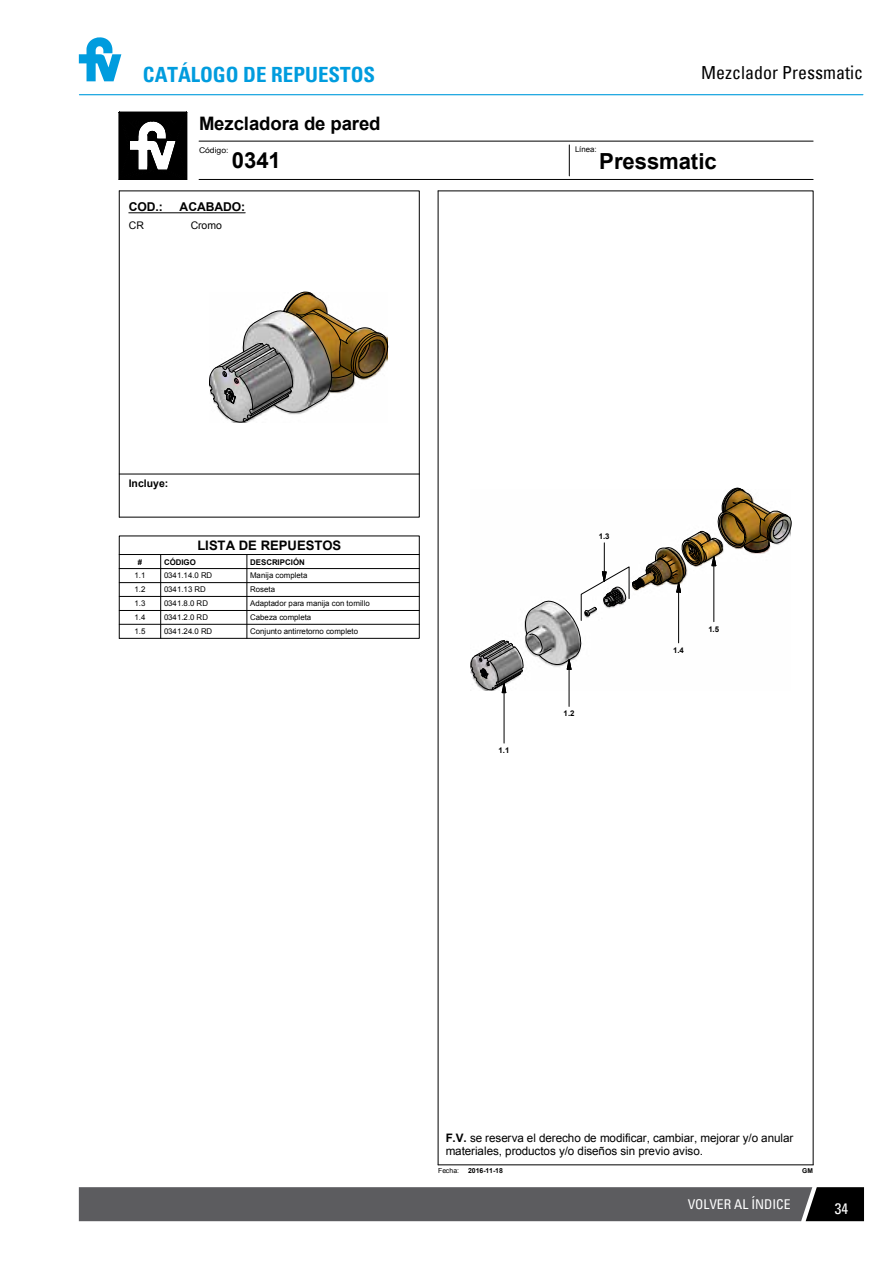
<style>
.page{position:relative;width:893px;height:1263px;background:#fff}
.page>*{position:absolute;margin:0;border:0;box-sizing:border-box;transform-origin:0 0}
.t1{font:700 22.2px "Arial";letter-spacing:-.005em;color:#000}
.t2{font:700 condensed 21px "Univers";color:#009cde}
.t3{font:700 18.6px "Arial";letter-spacing:-.005em;color:#000}
.t4{font:condensed 18px "Univers";color:#000}
.t5{font:condensed 15px "Univers";color:#fff}
.t6{font:condensed 13.5px "Univers";color:#fff}
.t7{font:700 13.05px "Arial";letter-spacing:.005em;color:#000}
.t8{font:700 12.15px "Arial";letter-spacing:.005em;color:#000}
.t9{font:11.7px/13px "Arial";letter-spacing:-.005em;color:#000}
.t10{font:700 10.5px "Arial";color:#000}
.t11{font:10.5px "Arial";letter-spacing:.005em;color:#000}
.t12{font:7.8px "Arial";letter-spacing:-.005em;color:#000}
.t13{font:700 7.8px "Arial";color:#000}
.t14{font:7.8px "Arial";letter-spacing:-.005em;color:#000;scale:1.1 1}
.t15{font:700 6.9px "Arial";letter-spacing:-.005em;color:#000}
.t16{font:6.9px "Arial";letter-spacing:.005em;color:#000}
.t17{font:700 6.6px "Arial";color:#000}
.s1{font-weight:700}
</style>
<div class="page">
<svg style="left:79px;top:1187px;width:785px;height:34px;background:#57575a"></svg>
<svg style="left:79px;top:37px;width:42px;height:44px"></svg>
<hr style="left:79px;top:94px;width:784px;height:1px;background:#009cde">
<svg style="left:209px;top:291px;width:179px;height:132px"></svg>
<svg style="left:119px;top:554px;width:301px;height:85px"></svg>
<hr style="left:247px;top:568px;width:1px;height:70px;background:#000">
<hr style="left:160px;top:568px;width:1px;height:70px;background:#000">
<hr style="left:119px;top:568px;width:1px;height:70px;background:#000">
<svg style="left:118px;top:111px;width:95px;height:69px"></svg>
<hr style="left:119px;top:179px;width:68px;height:1px;background:#000">
<hr style="left:119px;top:112px;width:1px;height:67px;background:#000">
<hr style="left:186px;top:112px;width:1px;height:67px;background:#000">
<hr style="left:119px;top:474px;width:300px;height:1px;background:#000">
<hr style="left:199px;top:179px;width:614px;height:1px;background:#000">
<hr style="left:569px;top:145px;width:1px;height:31px;background:#000">
<svg style="left:438px;top:191px;width:375px;height:973px"></svg>
<hr style="left:199px;top:141px;width:614px;height:1px;background:#000">
<hr style="left:438px;top:1164px;width:375px;height:1px;background:#000">
<hr style="left:129px;top:212px;width:116px;height:1px;background:#000">
<hr style="left:504px;top:693px;width:1px;height:50px;background:#000">
<hr style="left:569px;top:669px;width:1px;height:37px;background:#000">
<svg style="left:470px;top:487px;width:322px;height:214px"></svg>
<hr style="left:713px;top:566px;width:1px;height:56px;background:#000">
<h2 class="t2" style="left:143px;top:61px;width:234px">CATÁLOGO DE REPUESTOS</h2>
<h3 class="t3" style="left:199px;top:111px;width:183px">Mezcladora de pared</h3>
<h3 class="t4" style="left:701px;top:61px;width:163px">Mezclador Pressmatic</h3>
<p class="t12" style="left:575px;top:144px;width:23px">Línea:</p>
<p class="t14" style="left:199px;top:145px;width:28px">Código:</p>
<h1 class="t1" style="left:232px;top:145px;width:50px">0341</h1>
<h1 class="t1" style="left:599px;top:146px;width:119px">Pressmatic</h1>
<h3 class="t8" style="left:129px;top:199px;width:36px">COD.:</h3>
<h3 class="t8" style="left:180px;top:199px;width:67px">ACABADO:</h3>
<h3 class="t11" style="left:129px;top:218px;width:17px">CR</h3>
<h3 class="t11" style="left:191px;top:218px;width:33px">Cromo</h3>
<h3 class="t10" style="left:129px;top:476px;width:41px">Incluye:</h3>
<h3 class="t7" style="left:197px;top:537px;width:145px">LISTA DE REPUESTOS</h3>
<p class="t13" style="left:138px;top:557px;width:6px">#</p>
<p class="t13" style="left:164px;top:557px;width:33px">CÓDIGO</p>
<p class="t13" style="left:250px;top:557px;width:56px">DESCRIPCIÓN</p>
<p class="t12" style="left:134px;top:570px;width:13px">1.1</p>
<p class="t12" style="left:164px;top:570px;width:50px">0341.14.0 RD</p>
<p class="t12" style="left:250px;top:570px;width:59px">Manija completa</p>
<p class="t12" style="left:134px;top:584px;width:13px">1.2</p>
<p class="t12" style="left:164px;top:584px;width:43px">0341.13 RD</p>
<p class="t12" style="left:250px;top:584px;width:26px">Roseta</p>
<p class="t12" style="left:134px;top:598px;width:13px">1.3</p>
<p class="t12" style="left:164px;top:598px;width:46px">0341.8.0 RD</p>
<p class="t12" style="left:250px;top:598px;width:121px">Adaptador para manija con tornillo</p>
<p class="t12" style="left:134px;top:612px;width:13px">1.4</p>
<p class="t12" style="left:164px;top:612px;width:46px">0341.2.0 RD</p>
<p class="t12" style="left:250px;top:612px;width:63px">Cabeza completa</p>
<p class="t12" style="left:134px;top:626px;width:13px">1.5</p>
<p class="t12" style="left:164px;top:626px;width:50px">0341.24.0 RD</p>
<p class="t12" style="left:250px;top:626px;width:109px">Conjunto antirretorno completo</p>
<p class="t13" style="left:599px;top:531px;width:12px">1.3</p>
<p class="t13" style="left:499px;top:745px;width:12px">1.1</p>
<p class="t13" style="left:564px;top:708px;width:13px">1.2</p>
<p class="t13" style="left:673px;top:645px;width:12px">1.4</p>
<p class="t13" style="left:708px;top:624px;width:12px">1.5</p>
<h3 class="t9" style="left:446px;top:1131px;width:349px"><span class="s1">F.V.</span> se reserva el derecho de modificar, cambiar, mejorar y/o anular materiales, productos y/o diseños sin previo aviso.</h3>
<p class="t16" style="left:438px;top:1166px;width:22px">Fecha:</p>
<p class="t15" style="left:468px;top:1166px;width:36px">2016-11-18</p>
<p class="t17" style="left:802px;top:1166px;width:12px">GM</p>
<h3 class="t6" style="left:688px;top:1196px;width:104px">VOLVER AL ÍNDICE</h3>
<h3 class="t5" style="left:835px;top:1199px;width:15px">34</h3>
</div>
